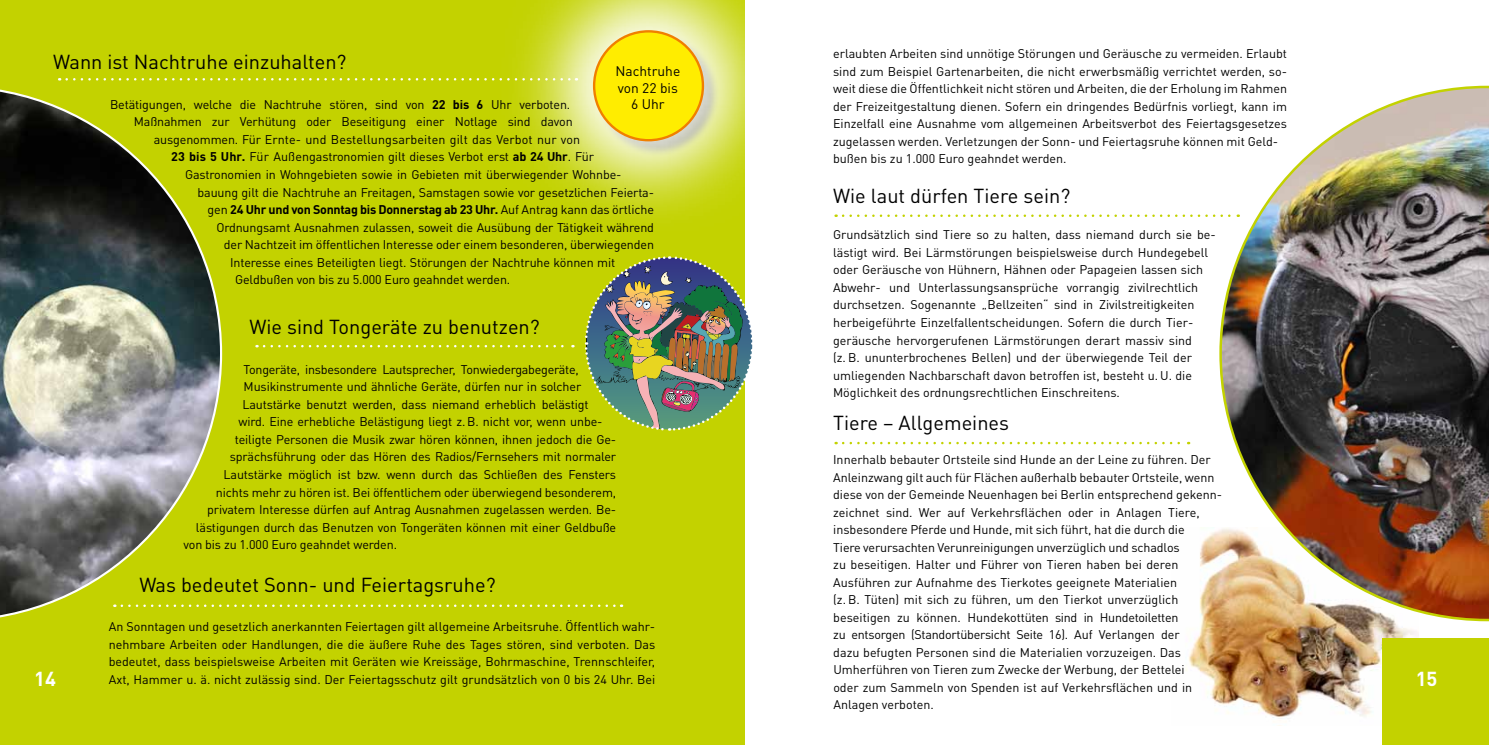
<style>
.page{position:relative;width:1489px;height:745px;background:#fff}
.page>*{position:absolute;margin:0;border:0;box-sizing:border-box;transform-origin:0 0}
.t1{font:20px "DIN Pro";color:#000}
.t2{font:700 20px "DIN Pro";color:#fff}
.t3{font:13.75px/16.5px "DIN Pro";color:#000}
.t4{font:12.5px/17.5px "DIN Pro";color:#000}
.t5{font:700 12.5px "DIN Pro";letter-spacing:-.02em;color:#000}
.t6{font:12.5px "DIN Pro";letter-spacing:-.02em;color:#000}
.s1{font-weight:700}
.s2{font-weight:400}
</style>
<div class="page">
<div style="left:0;top:0;width:744px;height:744px;background:#c3d200"></div>
<svg style="left:500px;top:0;width:245px;height:233px"></svg>
<div style="left:594px;top:31px;width:109px;height:109px;background:#ffed00;border-radius:50%"></div>
<div style="left:593px;top:30px;width:111px;height:111px;border:2px solid #f07f00;border-radius:50%"></div>
<svg style="left:67px;top:78px;width:510px;height:2px"></svg>
<svg style="left:264px;top:345px;width:309px;height:2px"></svg>
<svg style="left:226px;top:604px;width:396px;height:2px"></svg>
<img style="left:584px;top:255px;width:169px;height:176px">
<img style="left:1185px;top:531px;width:232px;height:187px">
<img style="left:1219px;top:86px;width:269px;height:535px">
<svg style="left:843px;top:214px;width:395px;height:3px"></svg>
<svg style="left:843px;top:441px;width:345px;height:3px"></svg>
<svg style="left:0;top:89px;width:222px;height:529px"></svg>
<div style="left:1382px;top:638px;width:106px;height:106px;background:#c3d200"></div>
<h1 class="t1" style="left:53px;top:48px;width:295px">Wann ist Nachtruhe einzuhalten?</h1>
<p class="t3" style="left:615px;top:63px;width:66px">Nachtruhe von 22 bis</p>
<h1 class="t2" style="left:34px;top:664px;width:23px">14</h1>
<p class="t4" style="left:110px;top:95px;width:461px">Betätigungen, welche die Nachtruhe stören, sind von <span class="s1">22 bis 6</span> Uhr verboten.</p>
<p class="t3" style="left:631px;top:96px;width:35px">6 Uhr</p>
<p class="t4" style="left:134px;top:112px;width:440px">Maßnahmen zur Verhütung oder Beseitigung einer Notlage sind davon</p>
<p class="t4" style="left:154px;top:130px;width:428px">ausgenommen. Für Ernte- und Bestellungsarbeiten gilt das Verbot nur von</p>
<p class="t4" style="left:171px;top:147px;width:424px"><span class="s1">23 bis 5 Uhr.</span> Für Außengastronomien gilt dieses Verbot erst <span class="s1">ab 24 Uhr</span>. Für</p>
<p class="t4" style="left:185px;top:165px;width:438px">Gastronomien in Wohngebieten sowie in Gebieten mit überwiegender Wohnbe-</p>
<p class="t4" style="left:197px;top:182px;width:458px">bauung gilt die Nachtruhe an Freitagen, Samstagen sowie vor gesetzlichen Feierta-</p>
<p class="t5" style="left:207px;top:201px;width:448px"><span class="s2">gen</span> 24 Uhr und von Sonntag bis Donnerstag ab 23 Uhr. <span class="s2">Auf Antrag kann das örtliche</span></p>
<p class="t4" style="left:216px;top:217px;width:439px">Ordnungsamt Ausnahmen zulassen, soweit die Ausübung der Tätigkeit während</p>
<p class="t4" style="left:224px;top:235px;width:432px">der Nachtzeit im öffentlichen Interesse oder einem besonderen, überwiegenden</p>
<p class="t4" style="left:230px;top:252px;width:387px">Interesse eines Beteiligten liegt. Störungen der Nachtruhe können mit</p>
<p class="t4" style="left:235px;top:270px;width:277px">Geldbußen von bis zu 5.000 Euro geahndet werden.</p>
<h1 class="t1" style="left:249px;top:313px;width:292px">Wie sind Tongeräte zu benutzen?</h1>
<p class="t6" style="left:243px;top:360px;width:337px">Tongeräte, insbesondere Lautsprecher, Tonwiedergabegeräte,</p>
<p class="t4" style="left:243px;top:377px;width:339px">Musikinstrumente und ähnliche Geräte, dürfen nur in solcher</p>
<p class="t4" style="left:242px;top:395px;width:348px">Lautstärke benutzt werden, dass niemand erheblich belästigt</p>
<p class="t4" style="left:238px;top:412px;width:365px">wird. Eine erhebliche Belästigung liegt z. B. nicht vor, wenn unbe-</p>
<p class="t4" style="left:235px;top:430px;width:383px">teiligte Personen die Musik zwar hören können, ihnen jedoch die Ge-</p>
<p class="t4" style="left:230px;top:447px;width:388px">sprächsführung oder das Hören des Radios/Fernsehers mit normaler</p>
<p class="t4" style="left:223px;top:465px;width:394px">Lautstärke möglich ist bzw. wenn durch das Schließen des Fensters</p>
<p class="t4" style="left:216px;top:482px;width:402px">nichts mehr zu hören ist. Bei öffentlichem oder überwiegend besonderem,</p>
<p class="t4" style="left:207px;top:500px;width:410px">privatem Interesse dürfen auf Antrag Ausnahmen zugelassen werden. Be-</p>
<p class="t4" style="left:196px;top:517px;width:422px">lästigungen durch das Benutzen von Tongeräten können mit einer Geldbuße</p>
<p class="t4" style="left:183px;top:535px;width:215px">von bis zu 1.000 Euro geahndet werden.</p>
<h1 class="t1" style="left:139px;top:571px;width:358px">Was bedeutet Sonn- und Feiertagsruhe?</h1>
<p class="t4" style="left:109px;top:616px;width:548px;text-align:justify">An Sonntagen und gesetzlich anerkannten Feiertagen gilt allgemeine Arbeitsruhe. Öffentlich wahr&shy;nehmbare Arbeiten oder Handlungen, die die äußere Ruhe des Tages stören, sind verboten. Das bedeutet, dass beispielsweise Arbeiten mit Geräten wie Kreissäge, Bohrmaschine, Trennschleifer, Axt, Hammer u. ä. nicht zulässig sind. Der Feiertagsschutz gilt grundsätzlich von 0 bis 24 Uhr. Bei</p>
<p class="t4" style="left:833px;top:44px;width:455px">erlaubten Arbeiten sind unnötige Störungen und Geräusche zu vermeiden. Erlaubt sind zum Beispiel Gartenarbeiten, die nicht erwerbsmäßig verrichtet werden, so&shy;weit diese die Öffentlichkeit nicht stören und Arbeiten, die der Erholung im Rahmen der Freizeitgestaltung dienen. Sofern ein dringendes Bedürfnis vorliegt, kann im Einzelfall eine Ausnahme vom allgemeinen Arbeitsverbot des Feiertagsgesetzes zugelassen werden. Verletzungen der Sonn- und Feiertagsruhe können mit Geld&shy;bußen bis zu 1.000 Euro geahndet werden.</p>
<h1 class="t1" style="left:833px;top:181px;width:239px">Wie laut dürfen Tiere sein?</h1>
<p class="t4" style="left:833px;top:225px;width:384px">Grundsätzlich sind Tiere so zu halten, dass niemand durch sie be&shy;lästigt wird. Bei Lärmstörungen beispielsweise durch Hundegebell oder Geräusche von Hühnern, Hähnen oder Papageien lassen sich Abwehr- und Unterlassungsansprüche vorrangig zivilrechtlich durchsetzen. Sogenannte „Bellzeiten“ sind in Zivilstreitigkeiten herbeigeführte Einzelfallentscheidungen. Sofern die durch Tier&shy;geräusche hervorgerufenen Lärmstörungen derart massiv sind<br>(z. B. ununterbrochenes Bellen) und der überwiegende Teil der umliegenden Nachbarschaft davon betroffen ist, besteht u. U. die Möglichkeit des ordnungsrechtlichen Einschreitens.</p>
<h1 class="t1" style="left:833px;top:409px;width:177px">Tiere – Allgemeines</h1>
<p class="t4" style="left:833px;top:450px;width:390px">Innerhalb bebauter Ortsteile sind Hunde an der Leine zu führen. Der Anleinzwang gilt auch für Flächen außerhalb bebauter Ortsteile, wenn diese von der Gemeinde Neuenhagen bei Berlin entsprechend gekenn&shy;zeichnet sind. Wer auf Verkehrsflächen oder in Anlagen Tiere, insbesondere Pferde und Hunde, mit sich führt, hat die durch die<br>Tiere verursachten Verunreinigungen unverzüglich und schadlos<br>zu beseitigen. Halter und Führer von Tieren haben bei deren Ausführen zur Aufnahme des Tierkotes geeignete Materialien<br>(z. B. Tüten) mit sich zu führen, um den Tierkot unverzüglich beseitigen zu können. Hundekottüten sind in Hundetoiletten<br>zu entsorgen (Standortübersicht Seite 16). Auf Verlangen der<br>dazu befugten Personen sind die Materialien vorzuzeigen. Das Umherführen von Tieren zum Zwecke der Werbung, der Bettelei<br>oder zum Sammeln von Spenden ist auf Verkehrsflächen und in Anlagen verboten.</p>
<h1 class="t2" style="left:1415px;top:664px;width:23px">15</h1>
</div>
